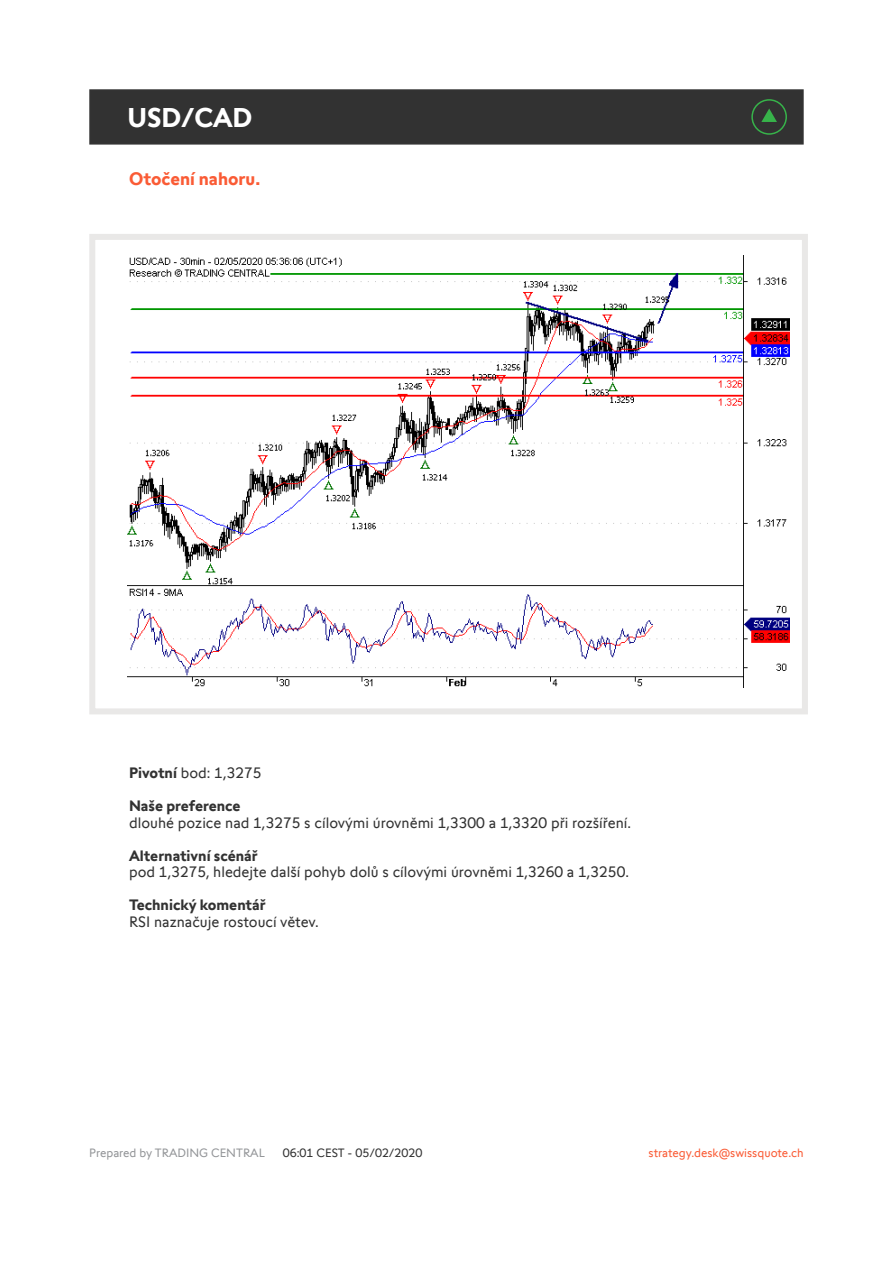
<style>
.page{position:relative;width:893px;height:1263px;background:#fff}
.page>*{position:absolute;margin:0;border:0;box-sizing:border-box;transform-origin:0 0}
.t1{font:700 27px "Swissquote CT";color:#fff}
.t2{font:700 18px "Swissquote CT";color:#fa5b35}
.t3{font:15px "Swissquote CT";color:#323232}
.t4{font:700 15px "Swissquote CT";color:#323232}
.t5{font:12px "Swissquote CT";color:#fa5b35}
.t6{font:12px "Swissquote CT";color:#939598}
.t7{font:12px "Swissquote CT";color:#323232}
.s1{font-weight:700}
</style>
<div class="page">
<div style="left:89px;top:234px;width:719px;height:480px;border:6px solid #e9e8e7"></div>
<div style="left:89px;top:89px;width:715px;height:56px;background:#323232;border:2px solid #323232"></div>
<img style="left:128px;top:255px;width:661px;height:432px">
<svg style="left:751px;top:99px;width:36px;height:36px"></svg>
<h1 class="t1" style="left:128px;top:101px;width:126px">USD/CAD</h1>
<p class="t2" style="left:129px;top:168px;width:133px">Otočení nahoru.</p>
<p class="t3" style="left:129px;top:764px;width:134px"><span class="s1">Pivotní</span> bod: 1,3275</p>
<p class="t4" style="left:129px;top:797px;width:113px">Naše preference</p>
<p class="t3" style="left:129px;top:814px;width:503px">dlouhé pozice nad 1,3275 s cílovými úrovněmi 1,3300 a 1,3320 při rozšíření.</p>
<p class="t4" style="left:129px;top:846px;width:130px">Alternativní scénář</p>
<p class="t3" style="left:129px;top:863px;width:501px">pod 1,3275, hledejte další pohyb dolů s cílovými úrovněmi 1,3260 a 1,3250.</p>
<p class="t4" style="left:129px;top:896px;width:138px">Technický komentář</p>
<p class="t3" style="left:129px;top:913px;width:191px">RSI naznačuje rostoucí větev.</p>
<p class="t6" style="left:89px;top:1145px;width:177px">Prepared by TRADING CENTRAL</p>
<p class="t7" style="left:283px;top:1145px;width:141px">06:01 CEST - 05/02/2020</p>
<p class="t5" style="left:649px;top:1145px;width:157px">strategy.desk@swissquote.ch</p>
</div>
